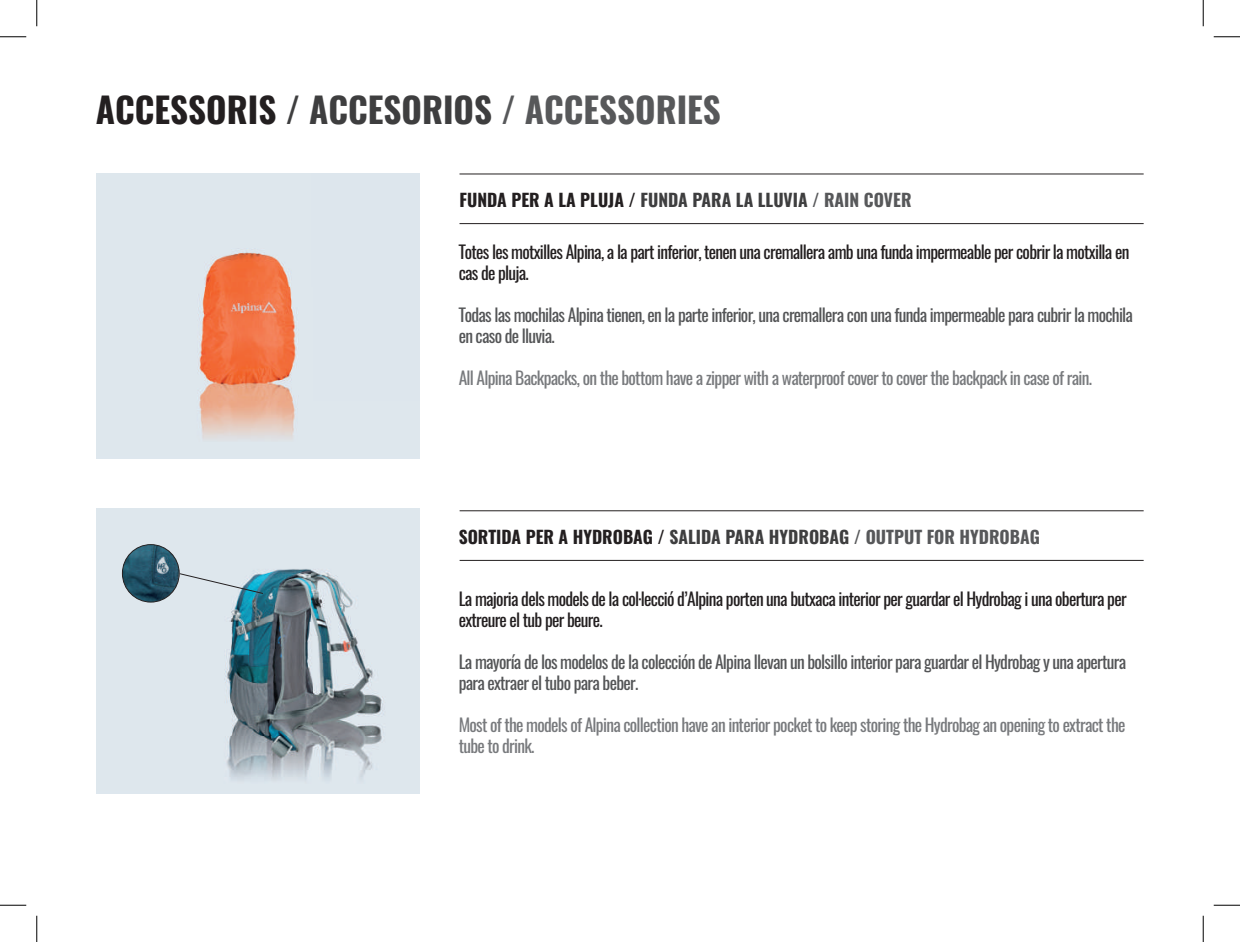
<style>
.page{position:relative;width:1240px;height:942px;background:#fff}
.page>*{position:absolute;margin:0;border:0;box-sizing:border-box;transform-origin:0 0}
.t1{font:700 35px "Oswald";color:#57585a}
.t2{font:17.5px/21px "Oswald";letter-spacing:-.04em;color:#545557}
.t3{font:17.5px/21px "Oswald";letter-spacing:-.04em;color:#231f20}
.t4{font:17.5px/21px "Oswald";letter-spacing:-.04em;color:#787a7d}
.t5{font:700 17.5px "Oswald";color:#231f20}
.s1{color:#231f20}
.s2{color:#3e3e3f}
.s3{color:#57585a}
</style>
<div class="page">
<img style="left:96px;top:174px;width:324px;height:284px">
<hr style="left:459px;top:173px;width:684px;height:1px;background:#231f20">
<hr style="left:459px;top:223px;width:684px;height:1px;background:#231f20">
<img style="left:96px;top:509px;width:324px;height:284px">
<svg style="left:179px;top:572px;width:85px;height:22px;background:#b4d0da"></svg>
<img style="left:122px;top:544px;width:57px;height:58px;border-radius:29px">
<div style="left:122px;top:544px;width:58px;height:58px;border:1px solid #231f20;border-radius:50%"></div>
<hr style="left:459px;top:510px;width:684px;height:1px;background:#231f20">
<hr style="left:459px;top:560px;width:684px;height:1px;background:#231f20">
<svg style="left:0;top:36px;width:26px;height:1px"></svg>
<svg style="left:1213px;top:36px;width:26px;height:1px"></svg>
<svg style="left:0;top:905px;width:26px;height:1px"></svg>
<svg style="left:1213px;top:905px;width:26px;height:1px"></svg>
<svg style="left:36px;top:0;width:1px;height:26px"></svg>
<svg style="left:36px;top:915px;width:1px;height:27px"></svg>
<svg style="left:1202px;top:0;width:1px;height:26px"></svg>
<svg style="left:1202px;top:915px;width:1px;height:27px"></svg>
<h1 class="t1" style="left:96px;top:91px;width:626px"><span class="s1">ACCESSORIS</span> <span class="s2">/ ACCESORIOS</span> / ACCESSORIES</h1>
<p class="t5" style="left:459px;top:191px;width:453px">FUNDA PER A LA PLUJA / <span class="s2">FUNDA PARA LA LLUVIA</span> <span class="s3">/ RAIN COVER</span></p>
<p class="t3" style="left:458px;top:239px;width:672px">Totes les motxilles Alpina, a la part inferior, tenen una cremallera amb una funda impermeable per cobrir la motxilla en cas de pluja.</p>
<p class="t2" style="left:458px;top:302px;width:676px">Todas las mochilas Alpina tienen, en la parte inferior, una cremallera con una funda impermeable para cubrir la mochila en caso de lluvia.</p>
<p class="t4" style="left:458px;top:365px;width:635px">All Alpina Backpacks, on the bottom have a zipper with a waterproof cover to cover the backpack in case of rain.</p>
<p class="t5" style="left:458px;top:527px;width:582px">SORTIDA PER A HYDROBAG / <span class="s2">SALIDA PARA HYDROBAG</span> <span class="s3">/ OUTPUT FOR HYDROBAG</span></p>
<p class="t3" style="left:458px;top:587px;width:669px">La majoria dels models de la col·lecció d’Alpina porten una butxaca interior per guardar el Hydrobag i una obertura per extreure el tub per beure.</p>
<p class="t2" style="left:458px;top:650px;width:669px">La mayoría de los modelos de la colección de Alpina llevan un bolsillo interior para guardar el Hydrobag y una apertura para extraer el tubo para beber.</p>
<p class="t4" style="left:458px;top:713px;width:668px">Most of the models of Alpina collection have an interior pocket to keep storing the Hydrobag an opening to extract the tube to drink.</p>
</div>
